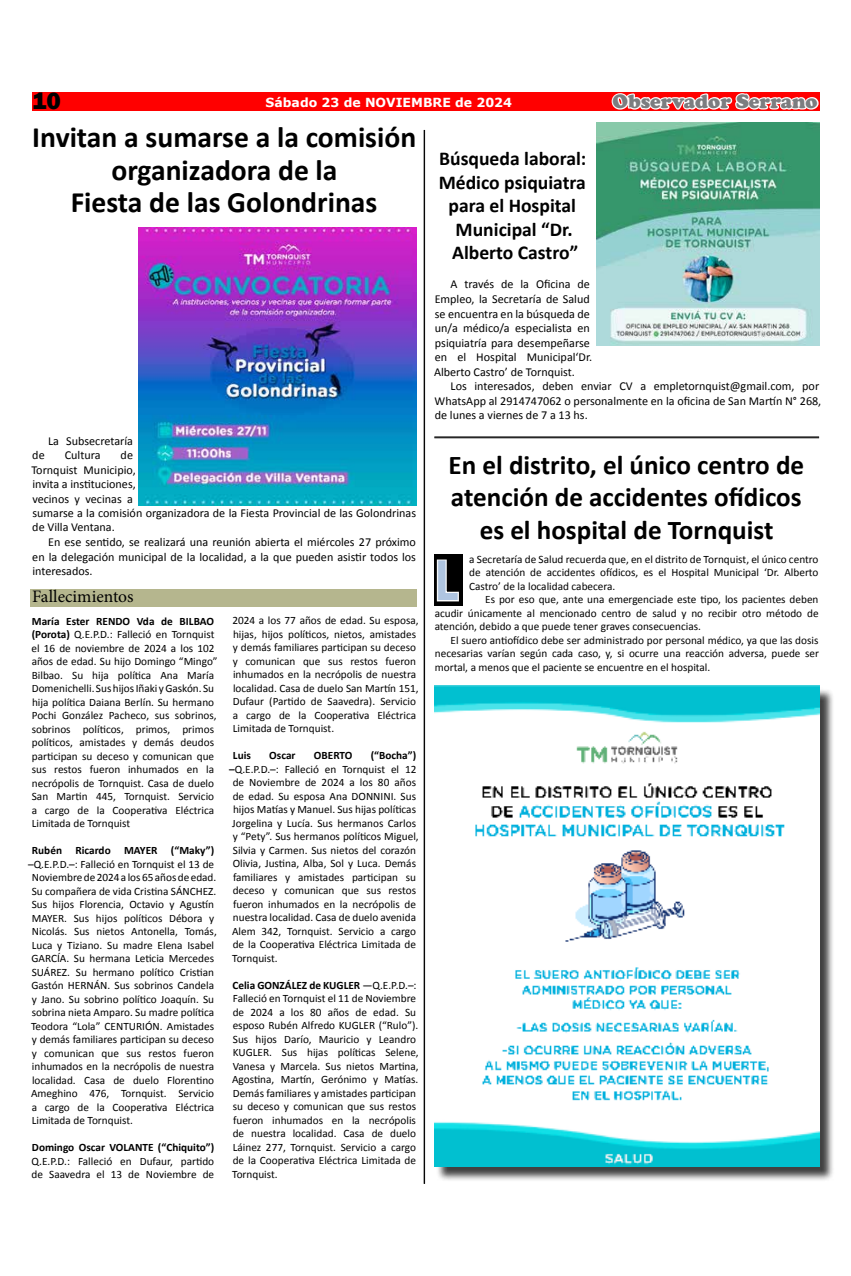
<style>
.page{position:relative;width:851px;height:1276px;background:#fff}
.page>*{position:absolute;margin:0;border:0;box-sizing:border-box;transform-origin:0 0}
.t1{font:700 56.25px "Ebrima";color:#afc5e1;scale:.83 1}
.t2{font:700 29.62px/32.5px "Calibri";color:#000;text-align:center}
.t3{font:700 27.12px/32.5px "Calibri";color:#000;text-align:center}
.t4{font:800 24.62px "Franklin Gothic";color:#000}
.t5{font:900 20px "Cooper";color:#7c7d80}
.t6{font:700 19.62px/23.5px "Calibri";color:#000;text-align:center}
.t7{font:17.5px "Minion Pro";color:#000}
.t8{font:700 12.5px "Verdana";color:#fff}
.t9{font:12.12px/14.5px "Calibri";color:#000}
.t10{font:11.25px/13.5px "Calibri";color:#000}
.t11{font:700 11.25px "Calibri";color:#000}
.s1{font-weight:700}
</style>
<div class="page">
<div style="left:33px;top:92px;width:786px;height:18px;background:#f00"></div>
<svg style="left:609px;top:92px;width:211px;height:139px"></svg>
<div style="left:30px;top:589px;width:386px;height:18px;background:#b5b68e"></div>
<hr style="left:424px;top:130px;width:1px;height:1053px;background:#000">
<div style="left:434px;top:554px;width:28px;height:51px;background:#000"></div>
<svg style="left:436px;top:559px;width:23px;height:43px"></svg>
<div style="left:436px;top:687px;width:398px;height:494px;background:#000;opacity:.75"></div>
<img style="left:434px;top:685px;width:385px;height:481px">
<hr style="left:434px;top:437px;width:385px;height:1px;background:#000">
<img style="left:596px;top:122px;width:223px;height:224px">
<img style="left:139px;top:228px;width:277px;height:277px">
<h3 class="t4" style="left:32px;top:85px;width:30px">10</h3>
<p class="t8" style="left:265px;top:93px;width:248px">Sábado 23 de NOVIEMBRE de 2024</p>
<h3 class="t5" style="left:612px;top:90px;width:207px">Observador Serrano</h3>
<h2 class="t2" style="left:32px;top:121px;width:385px">Invitan a sumarse a la comisión organizadora de la<br>Fiesta de las Golondrinas</h2>
<p class="t9" style="left:48px;top:433px;width:86px">La Subsecretaría</p>
<p class="t9" style="left:32px;top:448px;width:14px">de</p>
<p class="t9" style="left:65px;top:448px;width:37px">Cultura</p>
<p class="t9" style="left:31px;top:448px;width:386px;text-indent:89px">de<br>Tornquist Municipio,<br>invita a instituciones,<br>vecinos y vecinas a<br>sumarse a la comisión organizadora de la Fiesta Provincial de las Golondrinas de Villa Ventana.</p>
<p class="t9" style="left:32px;top:535px;width:385px;text-align:justify;text-indent:16px">En ese sentido, se realizará una reunión abierta el miércoles 27 próximo en la delegación municipal de la localidad, a la que pueden asistir todos los interesados.</p>
<h3 class="t7" style="left:32px;top:584px;width:103px">Fallecimientos</h3>
<p class="t10" style="left:32px;top:614px;width:187px"><span class="s1">María Ester RENDO Vda de BILBAO (Porota)</span> Q.E.P.D.: Falleció en Tornquist el 16 de noviembre de 2024 a los 102 años de edad. Su hijo Domingo “Mingo” Bilbao. Su hija política Ana María Domenichelli. Sus hijos Iñaki y Gaskón. Su hija política Daiana Berlín. Su hermano Pochi González Pacheco, sus sobrinos, sobrinos políticos, primos, primos políticos, amistades y demás deudos participan su deceso y comunican que sus restos fueron inhumados en la necrópolis de Tornquist. Casa de duelo San Martin 445, Tornquist. Servicio a cargo de la Cooperativa Eléctrica Limitada de Tornquist</p>
<p class="t11" style="left:32px;top:843px;width:184px">Rubén Ricardo MAYER (“Maky”)</p>
<p class="t10" style="left:28px;top:857px;width:190px">–Q.E.P.D.–: Falleció en Tornquist el 13 de Noviembre de 2024 a los 65 años de edad.<br>Su compañera de vida Cristina SÁNCHEZ.<br>Sus hijos Florencia, Octavio y Agustín MAYER. Sus hijos políticos Débora y Nicolás. Sus nietos Antonella, Tomás, Luca y Tiziano. Su madre Elena Isabel GARCÍA. Su hermana Leticia Mercedes SUÁREZ. Su hermano político Cristian Gastón HERNÁN. Sus sobrinos Candela y Jano. Su sobrino político Joaquín. Su sobrina nieta Amparo. Su madre política Teodora “Lola” CENTURIÓN. Amistades y demás familiares participan su deceso y comunican que sus restos fueron inhumados en la necrópolis de nuestra localidad. Casa de duelo Florentino Ameghino 476, Tornquist. Servicio a cargo de la Cooperativa Eléctrica Limitada de Tornquist.</p>
<p class="t11" style="left:32px;top:1140px;width:184px">Domingo Oscar VOLANTE (“Chiquito”)</p>
<p class="t10" style="left:32px;top:1154px;width:184px">Q.E.P.D.: Falleció en Dufaur, partido de Saavedra el 13 de Noviembre de</p>
<p class="t10" style="left:232px;top:613px;width:188px">2024 a los 77 años de edad. Su esposa, hijas, hijos políticos, nietos, amistades y demás familiares participan su deceso y comunican que sus restos fueron inhumados en la necrópolis de nuestra localidad. Casa de duelo San Martín 151, Dufaur (Partido de Saavedra). Servicio a cargo de la Cooperativa Eléctrica Limitada de Tornquist.</p>
<p class="t11" style="left:233px;top:748px;width:20px">Luis</p>
<p class="t11" style="left:269px;top:748px;width:28px">Oscar</p>
<p class="t11" style="left:314px;top:748px;width:40px">OBERTO</p>
<p class="t11" style="left:370px;top:748px;width:47px">(“Bocha”)</p>
<p class="t10" style="left:229px;top:762px;width:189px"><span class="s1">–</span>Q.E.P.D.–: Falleció en Tornquist el 12</p>
<p class="t10" style="left:233px;top:775px;width:185px">de Noviembre de 2024 a los 80 años</p>
<p class="t10" style="left:233px;top:789px;width:185px">de edad. Su esposa Ana DONNINI. Sus</p>
<p class="t10" style="left:233px;top:802px;width:184px">hijos Matías y Manuel. Sus hijas políticas</p>
<p class="t10" style="left:232px;top:816px;width:185px">Jorgelina y Lucía. Sus hermanos Carlos</p>
<p class="t10" style="left:233px;top:829px;width:187px">y “Pety”. Sus hermanos políticos Miguel,</p>
<p class="t10" style="left:233px;top:843px;width:185px">Silvia y Carmen. Sus nietos del corazón</p>
<p class="t10" style="left:233px;top:856px;width:185px">Olivia, Justina, Alba, Sol y Luca. Demás</p>
<p class="t10" style="left:233px;top:870px;width:184px">familiares y amistades participan su</p>
<p class="t10" style="left:233px;top:883px;width:185px">deceso y comunican que sus restos</p>
<p class="t10" style="left:233px;top:897px;width:185px">fueron inhumados en la necrópolis de</p>
<p class="t10" style="left:233px;top:910px;width:185px">nuestra localidad. Casa de duelo avenida</p>
<p class="t10" style="left:232px;top:924px;width:185px">Alem 342, Tornquist. Servicio a cargo</p>
<p class="t10" style="left:233px;top:937px;width:185px">de la Cooperativa Eléctrica Limitada de</p>
<p class="t10" style="left:232px;top:951px;width:47px">Tornquist.</p>
<p class="t10" style="left:232px;top:978px;width:188px"><span class="s1">Celia GONZÁLEZ de KUGLER</span> —Q.E.P.D.–:<br>Falleció en Tornquist el 11 de Noviembre de 2024 a los 80 años de edad. Su esposo Rubén Alfredo KUGLER (“Rulo”).<br>Sus hijos Darío, Mauricio y Leandro KUGLER. Sus hijas políticas Selene, Vanesa y Marcela. Sus nietos Martina, Agostina, Martín, Gerónimo y Matías.<br>Demás familiares y amistades participan su deceso y comunican que sus restos fueron inhumados en la necrópolis de nuestra localidad. Casa de duelo Láinez 277, Tornquist. Servicio a cargo de la Cooperativa Eléctrica Limitada de Tornquist.</p>
<h3 class="t6" style="left:438px;top:147px;width:149px">Búsqueda laboral:<br>Médico psiquiatra para el Hospital<br>Municipal “Dr.<br>Alberto Castro”</h3>
<p class="t9" style="left:434px;top:277px;width:159px;text-indent:17px">A través de la Oficina de<br>Empleo, la Secretaría de Salud se encuentra en la búsqueda de un/a médico/a especialista en psiquiatría para desempeñarse en el Hospital Municipal‘Dr.<br>Alberto Castro’ de Tornquist.</p>
<p class="t9" style="left:434px;top:379px;width:388px;text-indent:16px">Los interesados, deben enviar CV a empletornquist@gmail.com, por<br>WhatsApp al 2914747062 o personalmente en la oficina de San Martín N° 268, de lunes a viernes de 7 a 13 hs.</p>
<h3 class="t3" style="left:448px;top:448px;width:357px">En el distrito, el único centro de atención de accidentes ofídicos es el hospital de Tornquist</h3>
<h1 class="t1" style="left:434px;top:538px;width:30px">L</h1>
<p class="t10" style="left:469px;top:552px;width:351px;text-align:justify">a Secretaría de Salud recuerda que, en el distrito de Tornquist, el único centro de atención de accidentes ofídicos, es el Hospital Municipal ‘Dr. Alberto Castro’ de la localidad cabecera.</p>
<p class="t10" style="left:485px;top:592px;width:335px">Es por eso que, ante una emergenciade este tipo, los pacientes deben</p>
<p class="t10" style="left:434px;top:606px;width:385px">acudir únicamente al mencionado centro de salud y no recibir otro método de atención, debido a que puede tener graves consecuencias.</p>
<p class="t10" style="left:435px;top:633px;width:386px;text-align:justify;text-indent:16px">El suero antiofídico debe ser administrado por personal médico, ya que las dosis necesarias varían según cada caso, y, si ocurre una reacción adversa, puede ser mortal, a menos que el paciente se encuentre en el hospital.</p>
</div>
